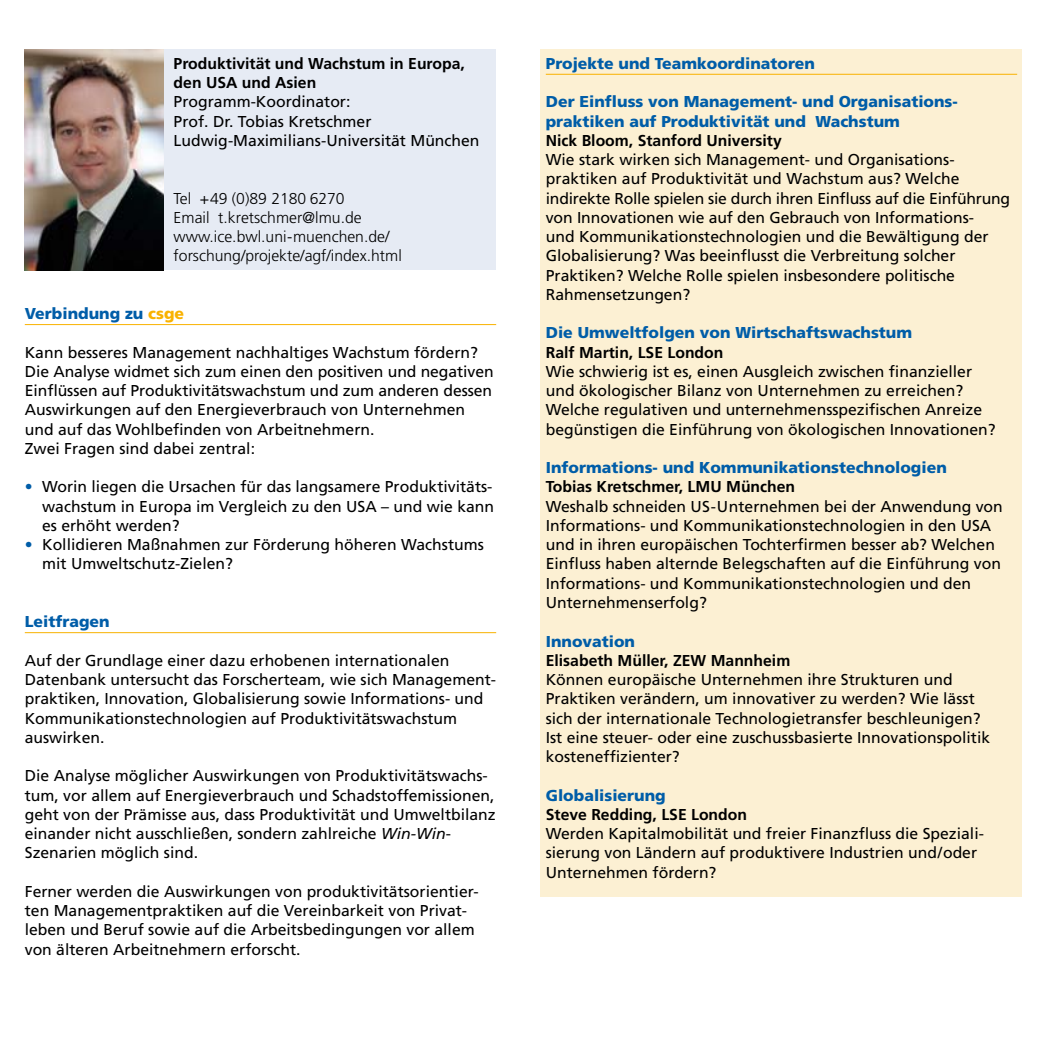
<style>
.page{position:relative;width:1042px;height:1042px;background:#fff}
.page>*{position:absolute;margin:0;border:0;box-sizing:border-box;transform-origin:0 0}
.t1{font:15.75px/19.2px "Frutiger";color:#000}
.t2{font:900 15.75px/19.2px "Frutiger";color:#005da8}
.t3{font:700 15.75px/19.2px "Frutiger";color:#000}
.t4{font:300 15.75px/19.2px "Frutiger";color:#000}
.s1{color:#f9b200}
.s2{color:#005da8}
.s3{font-style:italic}
</style>
<div class="page">
<div style="left:541px;top:50px;width:481px;height:847px;background:#fcf0d3"></div>
<div style="left:25px;top:50px;width:471px;height:220px;background:#e6ebf4"></div>
<img style="left:25px;top:50px;width:139px;height:220px">
<hr style="left:546px;top:74px;width:471px;height:1px;background:#f9b200">
<hr style="left:25px;top:324px;width:471px;height:1px;background:#f9b200">
<hr style="left:25px;top:632px;width:471px;height:1px;background:#f9b200">
<p class="t3" style="left:174px;top:54px;width:293px">Produktivität und Wachstum in Europa, den USA und Asien</p>
<p class="t1" style="left:174px;top:92px;width:307px">Programm-Koordinator:<br>Prof. Dr. Tobias Kretschmer<br>Ludwig-Maximilians-Universität München</p>
<p class="t4" style="left:174px;top:189px;width:230px">Tel + 49 (0)89 2180 6270<br>Email t.kretschmer@lmu.de www.ice.bwl.uni - muenchen.de/ forschung/projekte/agf/index.html</p>
<p class="t2" style="left:25px;top:304px;width:161px">Verbindung zu <span class="s1">csge</span></p>
<p class="t1" style="left:25px;top:342px;width:470px">Kann besseres Management nachhaltiges Wachstum fördern?<br>Die Analyse widmet sich zum einen den positiven und nega-ti-ven Einflüssen auf Produktivitätswachstum und zum anderen dessen Auswirkungen auf den Energieverbrauch von Unter-nehmen und auf das Wohlbefinden von Arbeitnehmern.<br>Zwei Fragen sind dabei zentral:</p>
<p class="t1" style="left:42px;top:477px;width:453px;text-indent:-17px"><span class="s2">•</span> Worin liegen die Ursachen für das langsamere Produkti-vitäts-- wachstum in Europa im Vergleich zu den USA – und wie kann es erhöht werden?</p>
<p class="t1" style="left:42px;top:535px;width:443px;text-indent:-17px"><span class="s2">•</span> Kollidieren Maßnahmen zur Förderung höheren Wachstums mit Umweltschutz-Zielen?</p>
<p class="t2" style="left:25px;top:612px;width:86px">Leitfragen</p>
<p class="t1" style="left:25px;top:650px;width:472px">Auf der Grundlage einer dazu erhobenen internationalen Datenbank untersucht das Forscherteam, wie sich Management&shy;praktiken, Innovation, Globalisierung sowie Informations- und Kommunikationstechnologien auf Produktivitätswachstum auswirken.</p>
<p class="t1" style="left:25px;top:766px;width:472px">Die Analyse möglicher Auswirkungen von Produktivitätswachs&shy;tum, vor allem auf Energieverbrauch und Schadstoffemissionen, geht von der Prämisse aus, dass Produktivität und Umweltbilanz einander nicht ausschließen, sondern zahlreiche <span class="s3">Win-Win</span>-Szenarien möglich sind.</p>
<p class="t1" style="left:25px;top:881px;width:454px">Ferner werden die Auswirkungen von produktivitätsorientier&shy;ten Managementpraktiken auf die Vereinbarkeit von Privat&shy;leben und Beruf sowie auf die Arbeitsbedingungen vor allem von älteren Arbeitnehmern erforscht.</p>
<p class="t2" style="left:546px;top:53px;width:270px">Projekte und Teamkoordinatoren</p>
<p class="t2" style="left:546px;top:92px;width:412px">Der Einfluss von Management- und Organisations&shy;praktiken auf Produktivität und Wachstum</p>
<p class="t3" style="left:546px;top:131px;width:238px">Nick Bloom, Stanford University</p>
<p class="t1" style="left:546px;top:150px;width:466px">Wie stark wirken sich Management- und Organisations&shy;praktiken auf Produktivität und Wachstum aus? Welche indirekte Rolle spielen sie durch ihren Einfluss auf die Einführung von Innovationen wie auf den Gebrauch von Informations-<br>und Kommunikationstechnologien und die Bewältigung der Globalisierung? Was beeinflusst die Ver-brei-tung solcher Praktiken? Welche Rolle spielen insbesondere politische Rahmensetzungen?</p>
<p class="t2" style="left:546px;top:323px;width:368px">Die Umweltfolgen von Wirtschaftswachstum</p>
<p class="t3" style="left:546px;top:342px;width:179px">Ralf Martin, LSE London</p>
<p class="t1" style="left:546px;top:362px;width:451px">Wie schwierig ist es, einen Ausgleich zwischen finanzieller und ökologischer Bilanz von Unternehmen zu erreichen?<br>Welche regulativen und unternehmensspezifischen Anreize begünstigen die Einführung von ökologischen Innovationen?</p>
<p class="t2" style="left:546px;top:458px;width:402px">Informations- und Kommunikationstechnologien</p>
<p class="t3" style="left:546px;top:477px;width:251px">Tobias Kretschmer, LMU München</p>
<p class="t1" style="left:546px;top:496px;width:458px">Weshalb schneiden US-Unternehmen bei der Anwendung von Informations- und Kommunikationstechnologien in den USA und in ihren europäischen Tochterfirmen besser ab? Welchen Einfluss haben alternde Belegschaften auf die Ein-füh- rung von Informations- und Kommunikations-technologien und den Unternehmenserfolg?</p>
<p class="t2" style="left:546px;top:631px;width:91px">Innovation</p>
<p class="t3" style="left:546px;top:650px;width:246px">Elisabeth Müller, ZEW Mannheim</p>
<p class="t1" style="left:546px;top:670px;width:446px">Können europäische Unternehmen ihre Strukturen und Praktiken verändern, um innovativer zu werden? Wie lässt sich der internationale Technologietransfer beschleunigen?<br>Ist eine steuer- oder eine zuschussbasierte Innovationspolitik kosteneffizienter?</p>
<p class="t2" style="left:546px;top:785px;width:121px">Globalisierung</p>
<p class="t3" style="left:546px;top:804px;width:203px">Steve Redding, LSE London</p>
<p class="t1" style="left:546px;top:824px;width:438px">Werden Kapitalmobilität und freier Finanzfluss die Speziali&shy;sierung von Ländern auf produktivere Industrien und/oder<br>Unternehmen fördern?</p>
</div>
